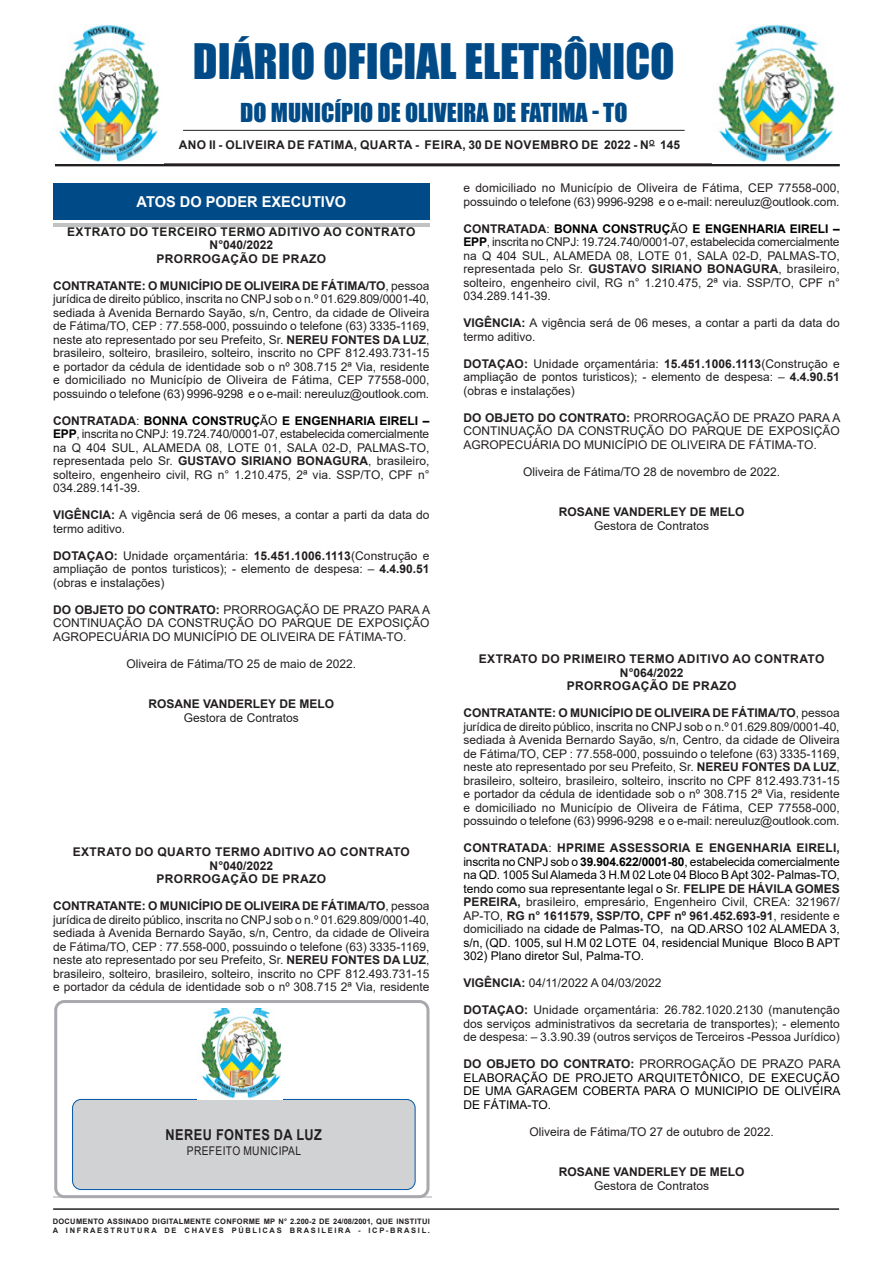
<style>
.page{position:relative;width:893px;height:1263px;background:#fff}
.page>*{position:absolute;margin:0;border:0;box-sizing:border-box;transform-origin:0 0}
.t1{font:45px "Impact";color:#004b87}
.t2{font:24px "Impact";color:#004b87}
.Chancela{font:700 15px "Arial";color:#fff}
.t3{font:700 15px "Arial";letter-spacing:.035em;color:#231f20;scale:.85 1}
.SEM_PARAGRO{font:12px/13.5px "Arial";color:#231f20;text-align:justify}
.SEM_PARAGRO-2{font:12px/13.5px "Arial";color:#000;text-align:justify}
.TITULOS{font:700 12px/13.5px "Arial";letter-spacing:.035em;color:#231f20;text-align:center}
.CIDADE{font:12px "Arial";color:#231f20}
.NOME{font:700 12px "Arial";color:#231f20}
.CARGO{font:12px "Arial";color:#231f20}
.SEM_PARAGRO-3{font:12px "Arial";letter-spacing:.035em;color:#231f20;scale:.85 1}
.t4{font:700 7.5px "Arial";letter-spacing:.04em;color:#231f20}
.t5{font:700 7.5px "Arial";letter-spacing:.225em;color:#231f20}
.s1{font-weight:700}
.s2{font-weight:700;color:#000}
.s3{color:#000}
.s4{font-weight:700;color:#231f20}
.s5{color:#231f20}
</style>
<div class="page">
<hr style="left:53px;top:1208px;width:786px;height:2px;background:#231f20">
<hr style="left:55px;top:163px;width:785px;height:3px;background:#231f20">
<img style="left:58px;top:24px;width:102px;height:139px">
<hr style="left:183px;top:130px;width:502px;height:1px;background:#231f20">
<div style="left:53px;top:184px;width:376px;height:35px;background:#004b87"></div>
<hr style="left:53px;top:1197px;width:379px;height:1px;background:#d1d2d4">
<div style="left:54px;top:1000px;width:375px;height:198px;border:3px solid #a8a9ad;border-radius:9px"></div>
<div style="left:73px;top:1099px;width:342px;height:90px;background:#d1d2d4;border-radius:9px"></div>
<div style="left:72px;top:1099px;width:343px;height:91px;border:1px solid #0057a8;border-radius:9px"></div>
<img style="left:201px;top:1009px;width:81px;height:90px">
<img style="left:718px;top:24px;width:117px;height:139px">
<hr style="left:53px;top:223px;width:376px;height:4px;background:#c1c2c4">
<div style="left:53px;top:185px;width:376px;height:35px;background:#004b87"></div>
<p class="t1" style="left:193px;top:26px;width:483px">DIÁRIO OFICIAL ELETRÔNICO</p>
<p class="t2" style="left:240px;top:94px;width:389px">DO MUNICÍPIO DE OLIVEIRA DE FATIMA - TO</p>
<p class="TITULOS" style="left:179px;top:138px;width:503px">ANO II - OLIVEIRA DE FATIMA, QUARTA - FEIRA, 30 DE NOVEMBRO DE 2022 - N<sup>O</sup> 145</p>
<p class="Chancela" style="left:137px;top:191px;width:211px">ATOS DO PODER EXECUTIVO</p>
<p class="TITULOS" style="left:67px;top:225px;width:350px">EXTRATO DO TERCEIRO TERMO ADITIVO AO CONTRATO<br>N°040/2022</p>
<p class="TITULOS" style="left:156px;top:252px;width:171px">PRORROGAÇÃO DE PRAZO</p>
<p class="SEM_PARAGRO" style="left:53px;top:279px;width:378px"><span class="s1">CONTRATANTE: O MUNICÍPIO DE OLIVEIRA DE FÁTIMA/TO</span>, pessoa jurídica de direito público, inscrita no CNPJ sob o n.º 01.629.809/0001-40, sediada à Avenida Bernardo Sayão, s/n, Centro, da cidade de Oliveira de Fátima/TO, CEP : 77.558-000, possuindo o telefone (63) 3335-1169, neste ato representado por seu Prefeito, Sr. <span class="s1">NEREU FONTES DA LUZ</span>, brasileiro, solteiro, brasileiro, solteiro, inscrito no CPF 812.493.731-15 e portador da cédula de identidade sob o nº 308.715 2ª Via, residente e domiciliado no Município de Oliveira de Fátima, CEP 77558-000, possuindo o telefone (63) 9996-9298 e o e-mail: nereuluz@outlook.com.</p>
<p class="SEM_PARAGRO" style="left:53px;top:414px;width:378px"><span class="s1">CONTRATADA</span>: <span class="s2">BONNA CONSTRUÇ</span><span class="s3">ÃO</span> <span class="s2">E ENGENHARIA EIRELI – EPP</span>, inscrita no CNPJ: 19.724.740/0001-07, estabelecida comercialmente na Q 404 SUL, ALAMEDA 08, LOTE 01, SALA 02-D, PALMAS-TO, representada pelo Sr. <span class="s1">GUSTAVO SIRIANO BONAGURA</span>, brasileiro, solteiro, engenheiro civil, RG n° 1.210.475, 2ª via. SSP/TO, CPF n° 034.289.141-39.</p>
<p class="SEM_PARAGRO" style="left:53px;top:508px;width:378px"><span class="s1">VIGÊNCIA:</span> A vigência será de 06 meses, a contar a parti da data do termo aditivo.</p>
<p class="SEM_PARAGRO" style="left:53px;top:549px;width:378px"><span class="s1">DOTAÇAO:</span> Unidade orçamentária: <span class="s1">15.451.1006.1113</span>(Construção e ampliação de pontos turisticos); - elemento de despesa: – <span class="s1">4.4.90.51 </span>(obras e instalações)</p>
<p class="SEM_PARAGRO" style="left:53px;top:603px;width:378px"><span class="s1">DO OBJETO DO CONTRATO:</span> PRORROGAÇÃO DE PRAZO PARA A CONTINUAÇÃO DA CONSTRUÇÃO DO PARQUE DE EXPOSIÇÃO AGROPECUÁRIA DO MUNICÍPIO DE OLIVEIRA DE FÁTIMA-TO.</p>
<p class="CIDADE" style="left:126px;top:655px;width:231px">Oliveira de Fátima/TO 25 de maio de 2022.</p>
<p class="NOME" style="left:149px;top:696px;width:187px">ROSANE VANDERLEY DE MELO</p>
<p class="CARGO" style="left:184px;top:709px;width:116px">Gestora de Contratos</p>
<p class="TITULOS" style="left:73px;top:846px;width:339px">EXTRATO DO QUARTO TERMO ADITIVO AO CONTRATO<br>N°040/2022</p>
<p class="TITULOS" style="left:156px;top:873px;width:171px">PRORROGAÇÃO DE PRAZO</p>
<p class="SEM_PARAGRO" style="left:53px;top:899px;width:378px"><span class="s1">CONTRATANTE: O MUNICÍPIO DE OLIVEIRA DE FÁTIMA/TO</span>, pessoa jurídica de direito público, inscrita no CNPJ sob o n.º 01.629.809/0001-40, sediada à Avenida Bernardo Sayão, s/n, Centro, da cidade de Oliveira de Fátima/TO, CEP : 77.558-000, possuindo o telefone (63) 3335-1169, neste ato representado por seu Prefeito, Sr. <span class="s1">NEREU FONTES DA LUZ</span>, brasileiro, solteiro, brasileiro, solteiro, inscrito no CPF 812.493.731-15 e portador da cédula de identidade sob o nº 308.715 2ª Via, residente</p>
<p class="t3" style="left:166px;top:1124px;width:185px">NEREU FONTES DA LUZ</p>
<p class="SEM_PARAGRO-3" style="left:187px;top:1143px;width:136px">PREFEITO MUNICIPAL</p>
<p class="t4" style="left:53px;top:1216px;width:379px">DOCUMENTO ASSINADO DIGITALMENTE CONFORME MP N° 2.200-2 DE 24/08/2001, QUE INSTITUI</p>
<p class="t5" style="left:53px;top:1225px;width:379px">A INFRAESTRUTURA DE CHAVES PÚBLICAS BRASILEIRA - ICP-BRASIL.</p>
<p class="SEM_PARAGRO" style="left:463px;top:181px;width:378px">e domiciliado no Município de Oliveira de Fátima, CEP 77558-000, possuindo o telefone (63) 9996-9298 e o e-mail: nereuluz@outlook.com.</p>
<p class="SEM_PARAGRO" style="left:463px;top:222px;width:378px"><span class="s1">CONTRATADA</span>: <span class="s2">BONNA CONSTRUÇ</span><span class="s3">ÃO</span> <span class="s2">E ENGENHARIA EIRELI – EPP</span>, inscrita no CNPJ: 19.724.740/0001-07, estabelecida comercialmente na Q 404 SUL, ALAMEDA 08, LOTE 01, SALA 02-D, PALMAS-TO, representada pelo Sr. <span class="s1">GUSTAVO SIRIANO BONAGURA</span>, brasileiro, solteiro, engenheiro civil, RG n° 1.210.475, 2ª via. SSP/TO, CPF n° 034.289.141-39.</p>
<p class="SEM_PARAGRO" style="left:463px;top:316px;width:378px"><span class="s1">VIGÊNCIA:</span> A vigência será de 06 meses, a contar a parti da data do termo aditivo.</p>
<p class="SEM_PARAGRO" style="left:463px;top:357px;width:378px"><span class="s1">DOTAÇAO:</span> Unidade orçamentária: <span class="s1">15.451.1006.1113</span>(Construção e ampliação de pontos turisticos); - elemento de despesa: – <span class="s1">4.4.90.51 </span>(obras e instalações)</p>
<p class="SEM_PARAGRO" style="left:463px;top:411px;width:378px"><span class="s1">DO OBJETO DO CONTRATO:</span> PRORROGAÇÃO DE PRAZO PARA A CONTINUAÇÃO DA CONSTRUÇÃO DO PARQUE DE EXPOSIÇÃO AGROPECUÁRIA DO MUNICÍPIO DE OLIVEIRA DE FÁTIMA-TO.</p>
<p class="CIDADE" style="left:523px;top:463px;width:259px">Oliveira de Fátima/TO 28 de novembro de 2022.</p>
<p class="NOME" style="left:559px;top:504px;width:187px">ROSANE VANDERLEY DE MELO</p>
<p class="CARGO" style="left:594px;top:517px;width:116px">Gestora de Contratos</p>
<p class="TITULOS" style="left:479px;top:652px;width:347px">EXTRATO DO PRIMEIRO TERMO ADITIVO AO CONTRATO<br>N°064/2022</p>
<p class="TITULOS" style="left:567px;top:679px;width:171px">PRORROGAÇÃO DE PRAZO</p>
<p class="SEM_PARAGRO" style="left:463px;top:706px;width:378px"><span class="s1">CONTRATANTE: O MUNICÍPIO DE OLIVEIRA DE FÁTIMA/TO</span>, pessoa jurídica de direito público, inscrita no CNPJ sob o n.º 01.629.809/0001-40, sediada à Avenida Bernardo Sayão, s/n, Centro, da cidade de Oliveira de Fátima/TO, CEP : 77.558-000, possuindo o telefone (63) 3335-1169, neste ato representado por seu Prefeito, Sr. <span class="s1">NEREU FONTES DA LUZ</span>, brasileiro, solteiro, brasileiro, solteiro, inscrito no CPF 812.493.731-15 e portador da cédula de identidade sob o nº 308.715 2ª Via, residente e domiciliado no Município de Oliveira de Fátima, CEP 77558-000, possuindo o telefone (63) 9996-9298 e o e-mail: nereuluz@outlook.com.</p>
<p class="SEM_PARAGRO-2" style="left:463px;top:841px;width:378px"><span class="s4">CONTRATADA</span><span class="s5">:</span> <span class="s4">HPRIME ASSESSORIA E ENGENHARIA EIRELI, </span>inscrita no CNPJ sob o <span class="s1">39.904.622/0001-80</span>, estabelecida comercialmente na QD. 1005 Sul Alameda 3 H.M 02 Lote 04 Bloco B Apt 302- Palmas-TO, tendo como sua representante legal o Sr. <span class="s4">FELIPE DE HÁVILA GOMES PEREIRA,</span> <span class="s5">brasileiro, empresário, Engenheiro Civil, CREA: 321967/ AP-TO,</span> <span class="s4">RG n° 1611579, SSP/TO, CPF nº 961.452.693-91</span><span class="s5">, residente e domiciliado na</span> cidade de Palmas-TO, na QD.ARSO 102 ALAMEDA 3, s/n, (QD. 1005, sul H.M 02 LOTE 04, residencial Munique Bloco B APT 302) Plano diretor Sul, Palma-TO.</p>
<p class="SEM_PARAGRO" style="left:463px;top:976px;width:199px"><span class="s1">VIGÊNCIA:</span> 04/11/2022 A 04/03/2022</p>
<p class="SEM_PARAGRO" style="left:463px;top:1003px;width:378px"><span class="s1">DOTAÇAO:</span> Unidade orçamentária: 26.782.1020.2130 (manutenção dos serviços administrativos da secretaria de transportes); - elemento de despesa: – 3.3.90.39 (outros serviços de Terceiros -Pessoa Jurídico)</p>
<p class="SEM_PARAGRO-2" style="left:463px;top:1057px;width:378px"><span class="s4">DO OBJETO DO CONTRATO:</span> <span class="s5">PRORROGAÇÃO DE PRAZO PARA </span>ELABORAÇÃO DE PROJETO ARQUITETÔNICO, DE EXECUÇÃO DE UMA GARAGEM COBERTA PARA O MUNICIPIO DE OLIVEIRA DE FÁTIMA-TO.</p>
<p class="CIDADE" style="left:529px;top:1123px;width:246px">Oliveira de Fátima/TO 27 de outubro de 2022.</p>
<p class="NOME" style="left:559px;top:1163px;width:187px">ROSANE VANDERLEY DE MELO</p>
<p class="CARGO" style="left:594px;top:1177px;width:116px">Gestora de Contratos</p>
</div>
